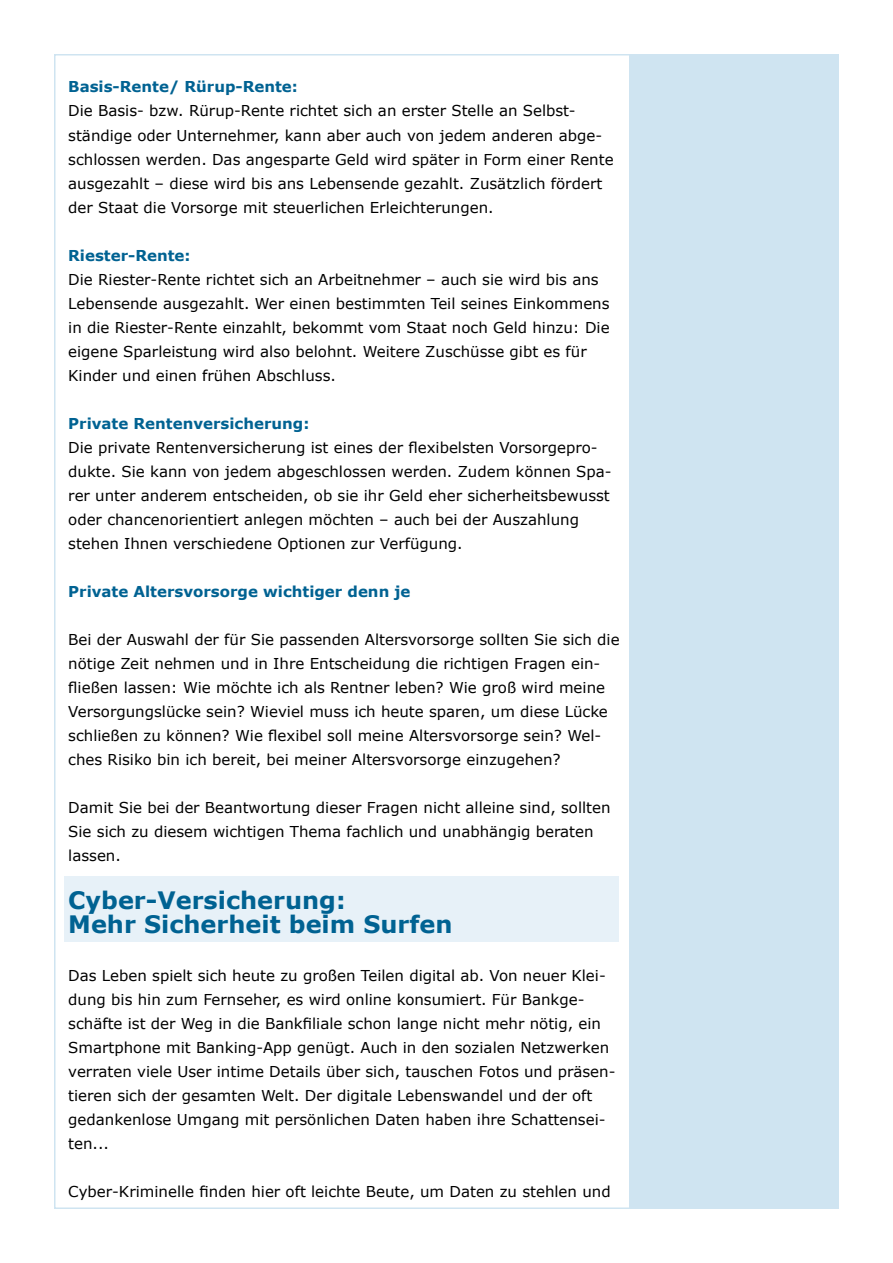
<style>
.page{position:relative;width:893px;height:1263px;background:#fff}
.page>*{position:absolute;margin:0;border:0;box-sizing:border-box;transform-origin:0 0}
.t1{font:700 24px/24px "Verdana";color:#006292}
.t2{font:15px/24px "Verdana";color:#000}
.t3{font:700 15px "Verdana";color:#006292}
</style>
<div class="page">
<div style="left:64px;top:876px;width:555px;height:66px;background:#e7f1f8"></div>
<div style="left:629px;top:54px;width:210px;height:1155px;background:#cfe4f1"></div>
<p class="t3" style="left:68px;top:76px;width:231px">Basis-Rente/ Rürup-Rente:</p>
<p class="t2" style="left:68px;top:99px;width:547px">Die Basis- bzw. Rürup-Rente richtet sich an erster Stelle an Selbst&shy;ständige oder Unternehmer, kann aber auch von jedem anderen abge&shy;schlossen werden. Das angesparte Geld wird später in Form einer Rente ausgezahlt – diese wird bis ans Lebensende gezahlt. Zusätzlich fördert der Staat die Vorsorge mit steuerlichen Erleichterungen.</p>
<p class="t3" style="left:68px;top:244px;width:124px">Riester-Rente:</p>
<p class="t2" style="left:68px;top:267px;width:543px">Die Riester-Rente richtet sich an Arbeitnehmer – auch sie wird bis ans Lebensende ausgezahlt. Wer einen bestimmten Teil seines Einkommens in die Riester-Rente einzahlt, bekommt vom Staat noch Geld hinzu: Die eigene Sparleistung wird also belohnt. Weitere Zuschüsse gibt es für Kinder und einen frühen Abschluss.</p>
<p class="t3" style="left:68px;top:412px;width:243px">Private Rentenversicherung:</p>
<p class="t2" style="left:68px;top:435px;width:545px">Die private Rentenversicherung ist eines der flexibelsten Vorsorgepro&shy;dukte. Sie kann von jedem abgeschlossen werden. Zudem können Spa&shy;rer unter anderem entscheiden, ob sie ihr Geld eher sicherheitsbewusst oder chancenorientiert anlegen möchten – auch bei der Auszahlung stehen Ihnen verschiedene Optionen zur Verfügung.</p>
<p class="t3" style="left:68px;top:580px;width:344px">Private Altersvorsorge wichtiger denn je</p>
<p class="t2" style="left:68px;top:627px;width:553px">Bei der Auswahl der für Sie passenden Altersvorsorge sollten Sie sich die nötige Zeit nehmen und in Ihre Entscheidung die richtigen Fragen ein&shy;fließen lassen: Wie möchte ich als Rentner leben? Wie groß wird meine Versorgungslücke sein? Wieviel muss ich heute sparen, um diese Lücke schließen zu können? Wie flexibel soll meine Altersvorsorge sein? Wel&shy;ches Risiko bin ich bereit, bei meiner Altersvorsorge einzugehen?</p>
<p class="t2" style="left:68px;top:795px;width:544px">Damit Sie bei der Beantwortung dieser Fragen nicht alleine sind, sollten<br>Sie sich zu diesem wichtigen Thema fachlich und unabhängig beraten lassen.</p>
<h1 class="t1" style="left:68px;top:887px;width:386px">Cyber-Versicherung:<br>Mehr Sicherheit beim Surfen</h1>
<p class="t2" style="left:68px;top:963px;width:549px">Das Leben spielt sich heute zu großen Teilen digital ab. Von neuer Klei&shy;dung bis hin zum Fernseher, es wird online konsumiert. Für Bankge&shy;schäfte ist der Weg in die Bankfiliale schon lange nicht mehr nötig, ein Smartphone mit Banking-App genügt. Auch in den sozialen Netzwerken verraten viele User intime Details über sich, tauschen Fotos und präsen&shy;tieren sich der gesamten Welt. Der digitale Lebenswandel und der oft gedankenlose Umgang mit persönlichen Daten haben ihre Schattensei&shy;ten...</p>
<p class="t2" style="left:68px;top:1179px;width:544px">Cyber-Kriminelle finden hier oft leichte Beute, um Daten zu stehlen und</p>
</div>
